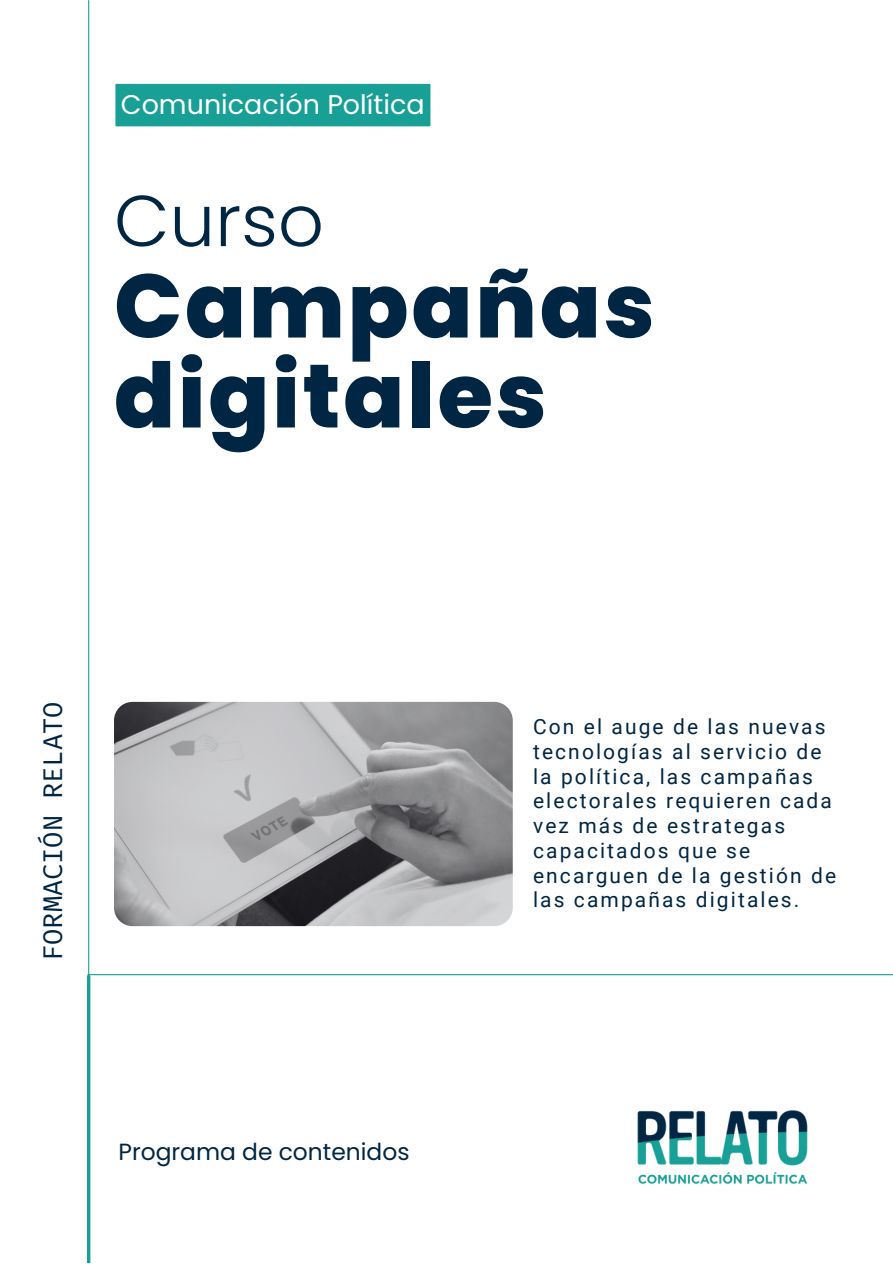
<style>
.page{position:relative;width:893px;height:1264px;background:#fff}
.page>*{position:absolute;margin:0;border:0;box-sizing:border-box;transform-origin:0 0}
.t1{font:800 89.85px/89.8px "Poppins";letter-spacing:.03em;color:#002643}
.t2{font:300 72px "Poppins";color:#002643}
.t3{font:27px "Poppins";color:#fff}
.t4{font:27px "Fira Code";color:#002643}
.t5{font:23.4px "Poppins";color:#002643}
.t6{font:21px/24.8px "Roboto";letter-spacing:.1em;color:#002643}
</style>
<div class="page">
<hr style="left:87px;top:976px;width:3px;height:286px;background:#18a096">
<hr style="left:88px;top:1px;width:1px;height:973px;background:#18a096">
<hr style="left:88px;top:974px;width:804px;height:1px;background:#18a096">
<img style="left:114px;top:702px;width:398px;height:224px;border-radius:19px">
<img style="left:637px;top:1110px;width:171px;height:75px">
<div style="left:115px;top:84px;width:315px;height:42px;background:#18a096"></div>
<p class="t3" style="left:121px;top:85px;width:305px">Comunicación Política</p>
<p class="t2" style="left:114px;top:170px;width:211px">Curso</p>
<p class="t1" style="left:114px;top:261px;width:542px">Campañas digitales</p>
<p class="t4" style="left:36px;top:961px;width:260px;rotate:-90deg">FORMACIÓN RELATO</p>
<p class="t5" style="left:119px;top:1135px;width:292px">Programa de contenidos</p>
<p class="t6" style="left:533px;top:714px;width:304px">Con el auge de las nuevas tecnologías al servicio de la política, las campañas electorales requieren cada vez más de estrategas capacitados que se encarguen de la gestión de las campañas digitales.</p>
</div>
